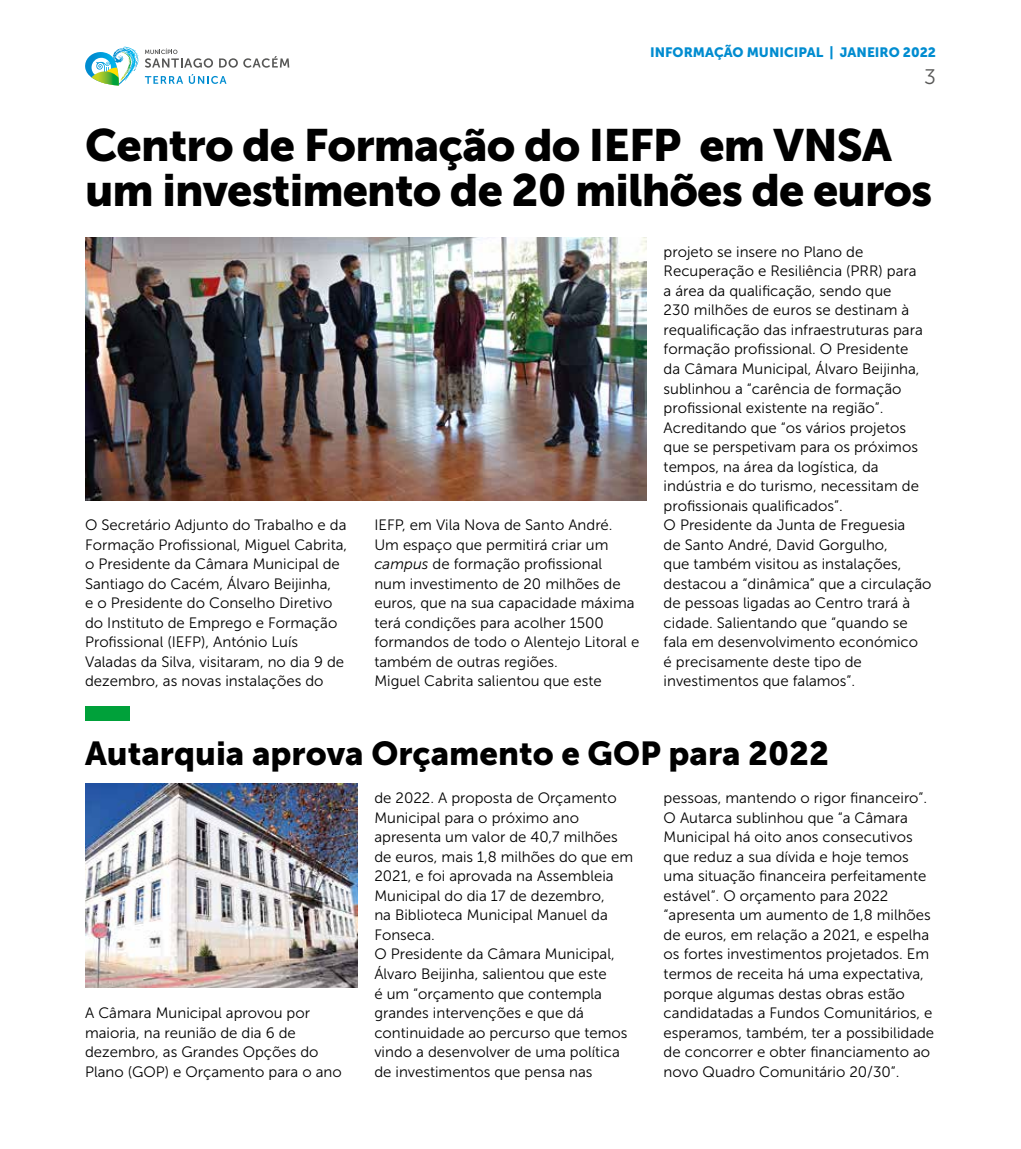
<style>
.page{position:relative;width:1021px;height:1149px;background:#fff}
.page>*{position:absolute;margin:0;border:0;box-sizing:border-box;transform-origin:0 0}
.t1{font:45px/45px "Museo Sans 900";letter-spacing:-.02em;color:#000}
.t2{font:33px "Museo Sans 900";color:#000}
.t3{font:21px "Museo Sans 300";color:#575756}
.t4{font:15px/19.5px "Museo Sans 300";color:#000}
.t5{font:13.5px "Museo Sans 900";color:#008cd0}
.s1{font-style:italic}
</style>
<div class="page">
<svg style="left:85px;top:47px;width:54px;height:39px"></svg>
<svg style="left:219px;top:56px;width:70px;height:12px"></svg>
<svg style="left:145px;top:76px;width:38px;height:8px"></svg>
<svg style="left:189px;top:74px;width:37px;height:10px"></svg>
<svg style="left:145px;top:49px;width:68px;height:19px"></svg>
<div style="left:85px;top:705px;width:45px;height:15px;background:#00a13a"></div>
<img style="left:85px;top:783px;width:272px;height:204px">
<img style="left:85px;top:237px;width:561px;height:263px">
<p class="t5" style="left:650px;top:45px;width:287px">INFORMAÇÃO MUNICIPAL | JANEIRO 2022</p>
<h3 class="t3" style="left:924px;top:65px;width:13px">3</h3>
<h1 class="t1" style="left:85px;top:123px;width:848px">Centro de Formação do IEFP em VNSA um investimento de 20 milhões de euros</h1>
<p class="t4" style="left:85px;top:515px;width:264px">O Secretário Adjunto do Trabalho e da Formação Profissional, Miguel Cabrita, o Presidente da Câmara Municipal de Santiago do Cacém, Álvaro Beijinha,<br>e o Presidente do Conselho Diretivo do Instituto de Emprego e Formação Profissional (IEFP), António Luís Valadas da Silva, visitaram, no dia 9 de dezembro, as novas instalações do</p>
<p class="t4" style="left:374px;top:515px;width:266px">IEFP, em Vila Nova de Santo André.<br>Um espaço que permitirá criar um <span class="s1">campus</span> de formação profissional<br>num investimento de 20 milhões de euros, que na sua capacidade máxima terá condições para acolher 1500 formandos de todo o Alentejo Litoral e também de outras regiões.<br>Miguel Cabrita salientou que este</p>
<p class="t4" style="left:663px;top:242px;width:269px">projeto se insere no Plano de Recuperação e Resiliência (PRR) para<br>a área da qualificação, sendo que<br>230 milhões de euros se destinam à requalificação das infraestruturas para formação profissional. O Presidente<br>da Câmara Municipal, Álvaro Beijinha, sublinhou a “carência de formação profissional existente na região”.<br>Acreditando que “os vários projetos que se perspetivam para os próximos tempos, na área da logística, da indústria e do turismo, necessitam de profissionais qualificados”.<br>O Presidente da Junta de Freguesia<br>de Santo André, David Gorgulho,<br>que também visitou as instalações, destacou a “dinâmica” que a circulação de pessoas ligadas ao Centro trará à cidade. Salientando que “quando se fala em desenvolvimento económico<br>é precisamente deste tipo de investimentos que falamos”.</p>
<h2 class="t2" style="left:85px;top:734px;width:745px">Autarquia aprova Orçamento e GOP para 2022</h2>
<p class="t4" style="left:85px;top:1002px;width:258px">A Câmara Municipal aprovou por maioria, na reunião de dia 6 de dezembro, as Grandes Opções do<br>Plano (GOP) e Orçamento para o ano</p>
<p class="t4" style="left:374px;top:788px;width:260px">de 2022. A proposta de Orçamento<br>Municipal para o próximo ano apresenta um valor de 40,7 milhões de euros, mais 1,8 milhões do que em<br>2021, e foi aprovada na Assembleia<br>Municipal do dia 17 de dezembro,<br>na Biblioteca Municipal Manuel da<br>Fonseca.<br>O Presidente da Câmara Municipal,<br>Álvaro Beijinha, salientou que este<br>é um “orçamento que contempla grandes intervenções e que dá continuidade ao percurso que temos vindo a desenvolver de uma política de investimentos que pensa nas</p>
<p class="t4" style="left:663px;top:788px;width:272px">pessoas, mantendo o rigor financeiro”.<br>O Autarca sublinhou que “a Câmara Municipal há oito anos consecutivos que reduz a sua dívida e hoje temos uma situação financeira perfeitamente estável”. O orçamento para 2022 “apresenta um aumento de 1,8 milhões de euros, em relação a 2021, e espelha os fortes investimentos projetados. Em termos de receita há uma expectativa, porque algumas destas obras estão candidatadas a Fundos Comunitários, e esperamos, também, ter a possibilidade de concorrer e obter financiamento ao novo Quadro Comunitário 20/30”.</p>
</div>
